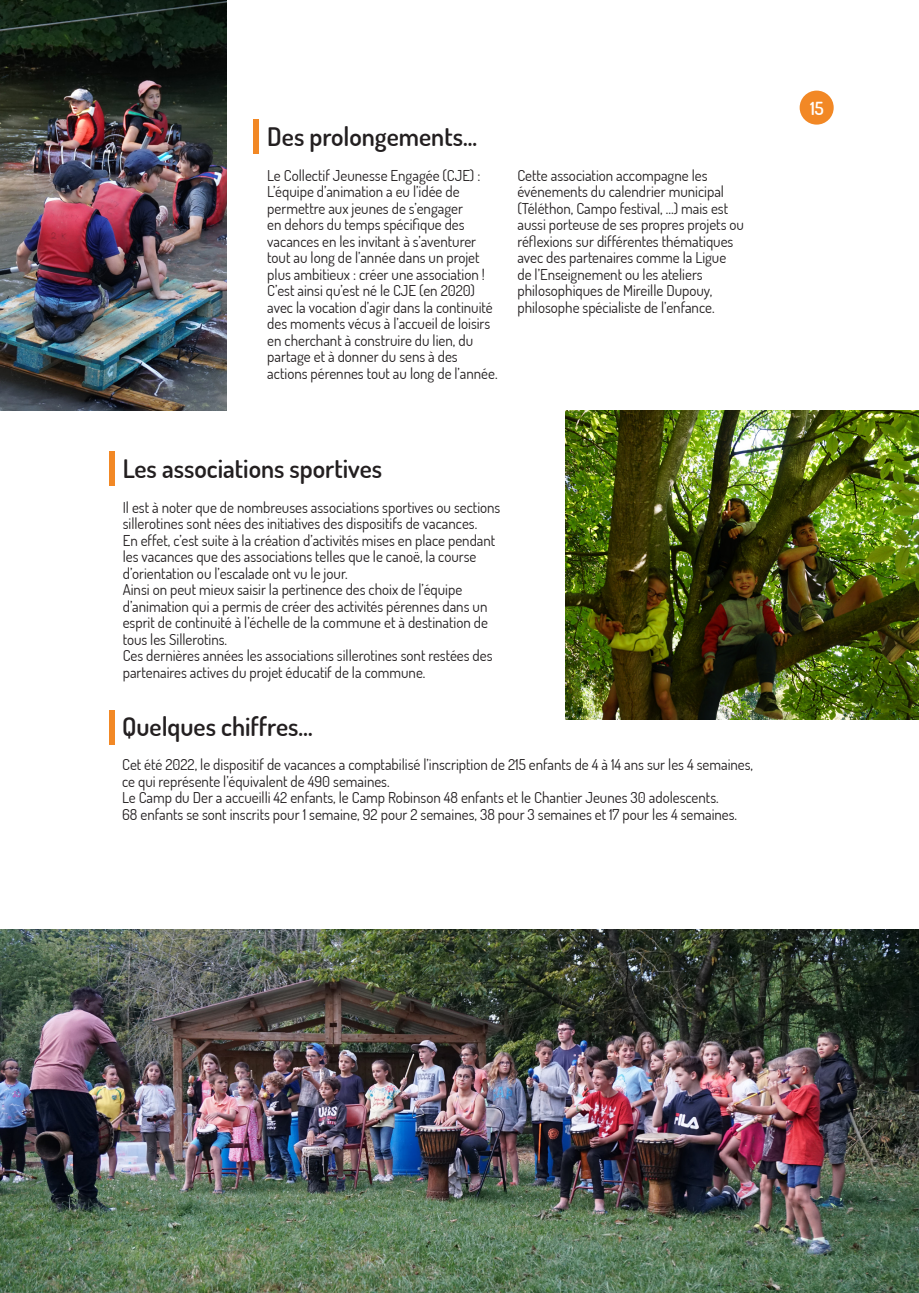
<style>
.page{position:relative;width:919px;height:1293px;background:#fff}
.page>*{position:absolute;margin:0;border:0;box-sizing:border-box;transform-origin:0 0}
.t1{font:600 25.5px "Dosis";color:#231f20}
.t2{font:600 18px "Dosis";color:#fff}
.t3{font:15px/16.5px "Dosis";color:#231f20}
</style>
<div class="page">
<div style="left:799px;top:91px;width:34px;height:34px;background:#f28825;border-radius:50%"></div>
<img style="left:0;top:929px;width:918px;height:364px">
<img style="left:0;top:0;width:227px;height:411px">
<div style="left:109px;top:452px;width:5px;height:34px;background:#f28825"></div>
<div style="left:253px;top:119px;width:5px;height:34px;background:#f28825"></div>
<div style="left:109px;top:710px;width:5px;height:34px;background:#f28825"></div>
<img style="left:566px;top:411px;width:352px;height:309px">
<p class="t1" style="left:267px;top:119px;width:211px">Des prolongements...</p>
<p class="t3" style="left:267px;top:166px;width:215px">Le Collectif Jeunesse Engagée (CJE) :</p>
<p class="t3" style="left:267px;top:183px;width:219px">L’équipe d’animation a eu l’idée de permettre aux jeunes de s’engager<br>en dehors du temps spécifique des vacances en les invitant à s’aventurer tout au long de l’année dans un projet plus ambitieux : créer une association !</p>
<p class="t3" style="left:267px;top:282px;width:232px">C’est ainsi qu’est né le CJE (en 2020) avec la vocation d’agir dans la continuité des moments vécus à l’accueil de loisirs en cherchant à construire du lien, du partage et à donner du sens à des actions pérennes tout au long de l’année.</p>
<p class="t3" style="left:517px;top:166px;width:228px">Cette association accompagne les événements du calendrier municipal (Téléthon, Campo festival, …) mais est aussi porteuse de ses propres projets ou réflexions sur différentes thématiques avec des partenaires comme la Ligue de l’Enseignement ou les ateliers philosophiques de Mireille Dupouy, philosophe spécialiste de l’enfance.</p>
<p class="t1" style="left:123px;top:451px;width:261px">Les associations sportives</p>
<p class="t3" style="left:123px;top:498px;width:379px">Il est à noter que de nombreuses associations sportives ou sections sillerotines sont nées des initiatives des dispositifs de vacances.</p>
<p class="t3" style="left:123px;top:531px;width:374px">En effet, c’est suite à la création d’activités mises en place pendant les vacances que des associations telles que le canoë, la course d’orientation ou l’escalade ont vu le jour.</p>
<p class="t3" style="left:123px;top:581px;width:367px">Ainsi on peut mieux saisir la pertinence des choix de l’équipe d’animation qui a permis de créer des activités pérennes dans un esprit de continuité à l’échelle de la commune et à destination de tous les Sillerotins.</p>
<p class="t3" style="left:123px;top:647px;width:371px">Ces dernières années les associations sillerotines sont restées des partenaires actives du projet éducatif de la commune.</p>
<p class="t1" style="left:122px;top:708px;width:192px">Quelques chiffres…</p>
<p class="t3" style="left:122px;top:755px;width:632px">Cet été 2022, le dispositif de vacances a comptabilisé l’inscription de 215 enfants de 4 à 14 ans sur les 4 semaines, ce qui représente l’équivalent de 490 semaines.</p>
<p class="t3" style="left:122px;top:788px;width:598px">Le Camp du Der a accueilli 42 enfants, le Camp Robinson 48 enfants et le Chantier Jeunes 30 adolescents.</p>
<p class="t3" style="left:122px;top:805px;width:616px">68 enfants se sont inscrits pour 1 semaine, 92 pour 2 semaines, 38 pour 3 semaines et 17 pour les 4 semaines.</p>
<p class="t2" style="left:810px;top:96px;width:15px">15</p>
</div>
